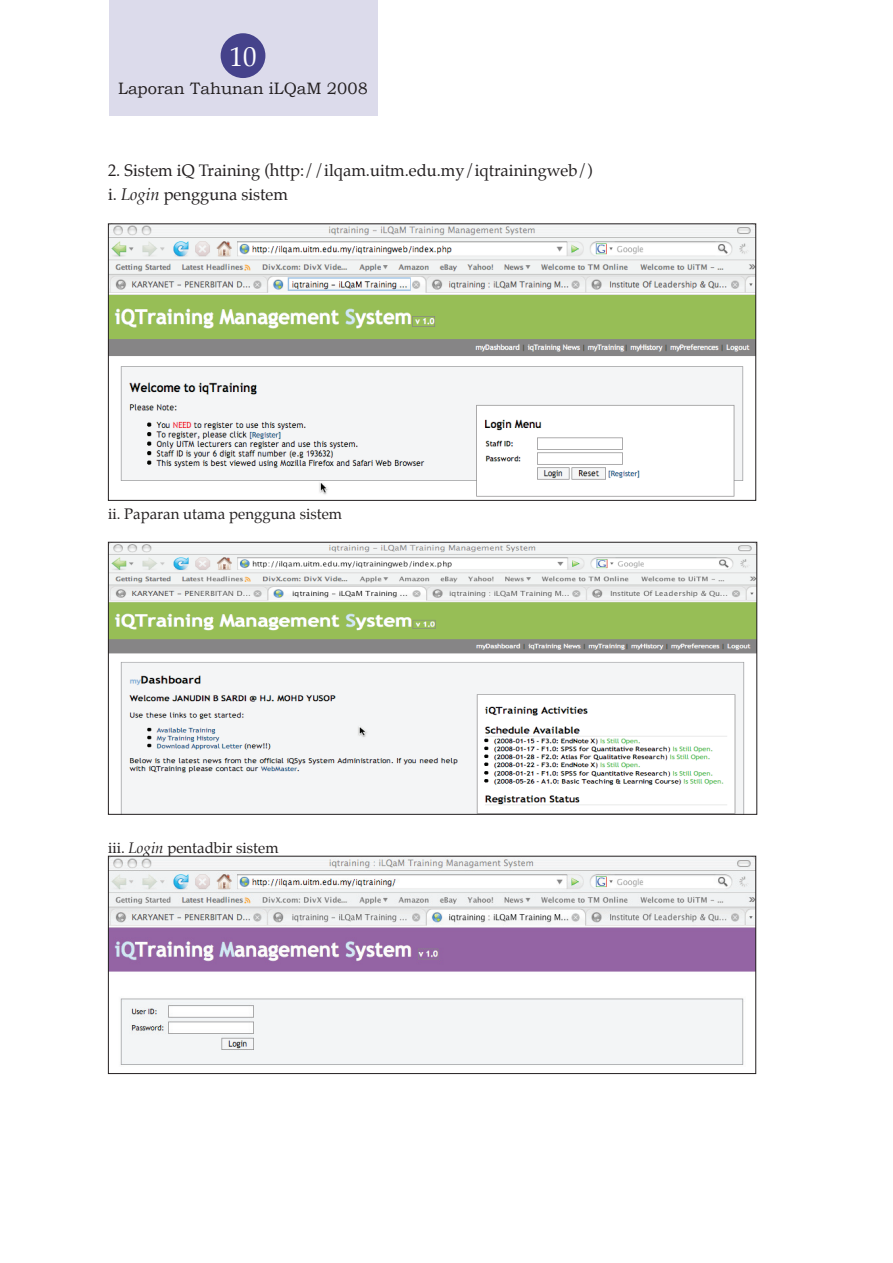
<style>
.page{position:relative;width:893px;height:1263px;background:#fff}
.page>*{position:absolute;margin:0;border:0;box-sizing:border-box;transform-origin:0 0}
.t1{font:27px "Palatino";color:#fff}
.t2{font:16.5px/24.8px "Palatino";color:#231f20}
.t3{font:16.5px "Bookman Old Style";color:#231f20}
.t4{font:15px "Palatino";color:#231f20}
.s1{font-style:italic}
</style>
<div class="page">
<div style="left:109px;top:0;width:268px;height:116px;background:#dcdbeb"></div>
<div style="left:221px;top:33px;width:44px;height:45px;background:#45428b;border-radius:50%"></div>
<img style="left:110px;top:225px;width:644px;height:272px">
<div style="left:108px;top:223px;width:648px;height:278px;border:1px solid #231f20"></div>
<img style="left:110px;top:544px;width:645px;height:269px">
<div style="left:108px;top:542px;width:649px;height:273px;border:1px solid #231f20"></div>
<img style="left:110px;top:858px;width:644px;height:207px">
<div style="left:108px;top:856px;width:648px;height:218px;border:1px solid #231f20"></div>
<h1 class="t1" style="left:230px;top:35px;width:28px">10</h1>
<p class="t3" style="left:118px;top:78px;width:251px">Laporan Tahunan iLQaM 2008</p>
<p class="t2" style="left:108px;top:158px;width:487px">2. Sistem iQ Training (http://ilqam.uitm.edu.my/iqtrainingweb/) i. <span class="s1">Login</span> pengguna sistem</p>
<p class="t4" style="left:108px;top:501px;width:236px">ii. Paparan utama pengguna sistem</p>
<p class="t4" style="left:108px;top:835px;width:172px">iii. <span class="s1">Login</span> pentadbir sistem</p>
</div>
